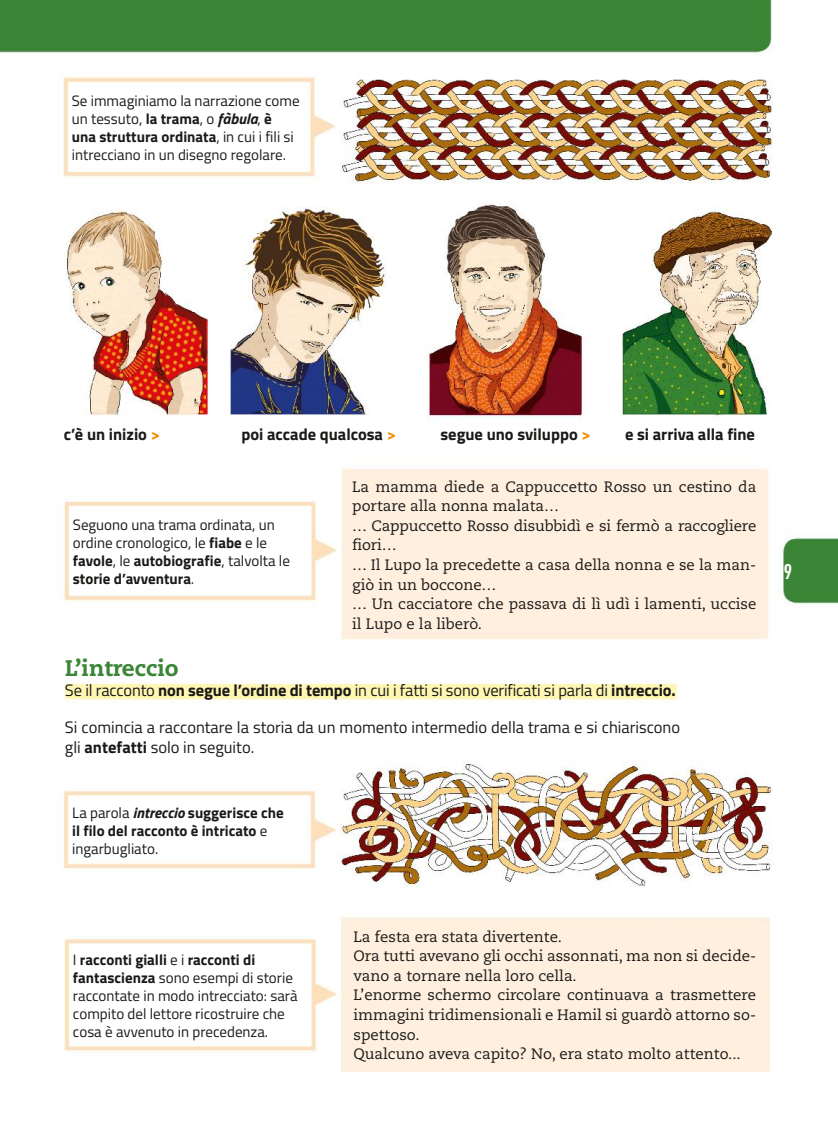
<style>
.page{position:relative;width:838px;height:1132px;background:#fff}
.page>*{position:absolute;margin:0;border:0;box-sizing:border-box;transform-origin:0 0}
.t1{font:800 22.5px "Caecilia LT Pro 85";color:#3b8636}
.t2{font:700 condensed 21px "DIN Pro";color:#fff}
.t3{font:16.5px/20.2px "Titillium";color:#1a1a18}
.t4{font:700 16.5px "Titillium";color:#1a1a18}
.t5{font:15px/19.5px "Caecilia LT Pro 55 Roman";color:#1a1a18}
.t6{font:15px/18px "Titillium";color:#1a1a18}
.t7{font:700 15px/18px "Titillium";color:#1a1a18}
.s1{font-weight:700}
.s2{font-weight:700;font-style:italic}
.s3{color:#f39200}
.s4{font-style:italic}
.s5{font-weight:400}
</style>
<div class="page">
<img style="left:0;top:0;width:838px;height:1072px">
<p class="t6" style="left:72px;top:94px;width:229px">Se immaginiamo la narrazione come un tessuto, <span class="s1">la trama</span>, o <span class="s2">fàbula</span>, <span class="s1">è una struttura ordinata</span>, in cui i fili si intrecciano in un disegno regolare.</p>
<p class="t4" style="left:64px;top:429px;width:98px">c’è un inizio <span class="s3">&gt;</span></p>
<p class="t4" style="left:241px;top:429px;width:156px">poi accade qualcosa <span class="s3">&gt;</span></p>
<p class="t4" style="left:440px;top:429px;width:152px">segue uno sviluppo <span class="s3">&gt;</span></p>
<p class="t4" style="left:625px;top:429px;width:131px">e si arriva alla fine</p>
<p class="t5" style="left:352px;top:478px;width:405px">La mamma diede a Cappuccetto Rosso un cestino da portare alla nonna malata…<br>… Cappuccetto Rosso disubbidì e si fermò a raccogliere fiori…<br>… Il Lupo la precedette a casa della nonna e se la man&shy;giò in un boccone…<br>… Un cacciatore che passava di lì udì i lamenti, uccise il Lupo e la liberò.</p>
<p class="t6" style="left:73px;top:517px;width:218px">Seguono una trama ordinata, un ordine cronologico, le <span class="s1">fiabe</span> e le <span class="s1">favole</span>, le <span class="s1">autobiografie</span>, talvolta le <span class="s1">storie d’avventura</span><span class="s4">.</span></p>
<h1 class="t1" style="left:65px;top:658px;width:115px">L’intreccio</h1>
<p class="t3" style="left:65px;top:682px;width:612px">Se il racconto <span class="s1">non segue l’ordine di tempo</span> in cui i fatti si sono verificati si parla di <span class="s1">intreccio.</span></p>
<p class="t3" style="left:65px;top:719px;width:616px">Si comincia a raccontare la storia da un momento intermedio della trama e si chiariscono gli <span class="s1">antefatti</span> solo in seguito.</p>
<p class="t7" style="left:72px;top:804px;width:213px"><span class="s5">La parola</span> <span class="s4">intreccio</span> suggerisce che il filo del racconto è intricato <span class="s5">e ingarbugliato.</span></p>
<h2 class="t2" style="left:783px;top:559px;width:10px">9</h2>
<p class="t6" style="left:73px;top:951px;width:226px">I <span class="s1">racconti gialli</span> e i <span class="s1">racconti di fantascienza</span> sono esempi di storie raccontate in modo intrecciato: sarà compito del lettore ricostruire che cosa è avvenuto in precedenza.</p>
<p class="t5" style="left:353px;top:927px;width:404px">La festa era stata divertente.<br>Ora tutti avevano gli occhi assonnati, ma non si decide&shy;vano a tornare nella loro cella.<br>L’enorme schermo circolare continuava a trasmettere immagini tridimensionali e Hamil si guardò attorno so&shy;spettoso.<br>Qualcuno aveva capito? No, era stato molto attento...</p>
</div>
